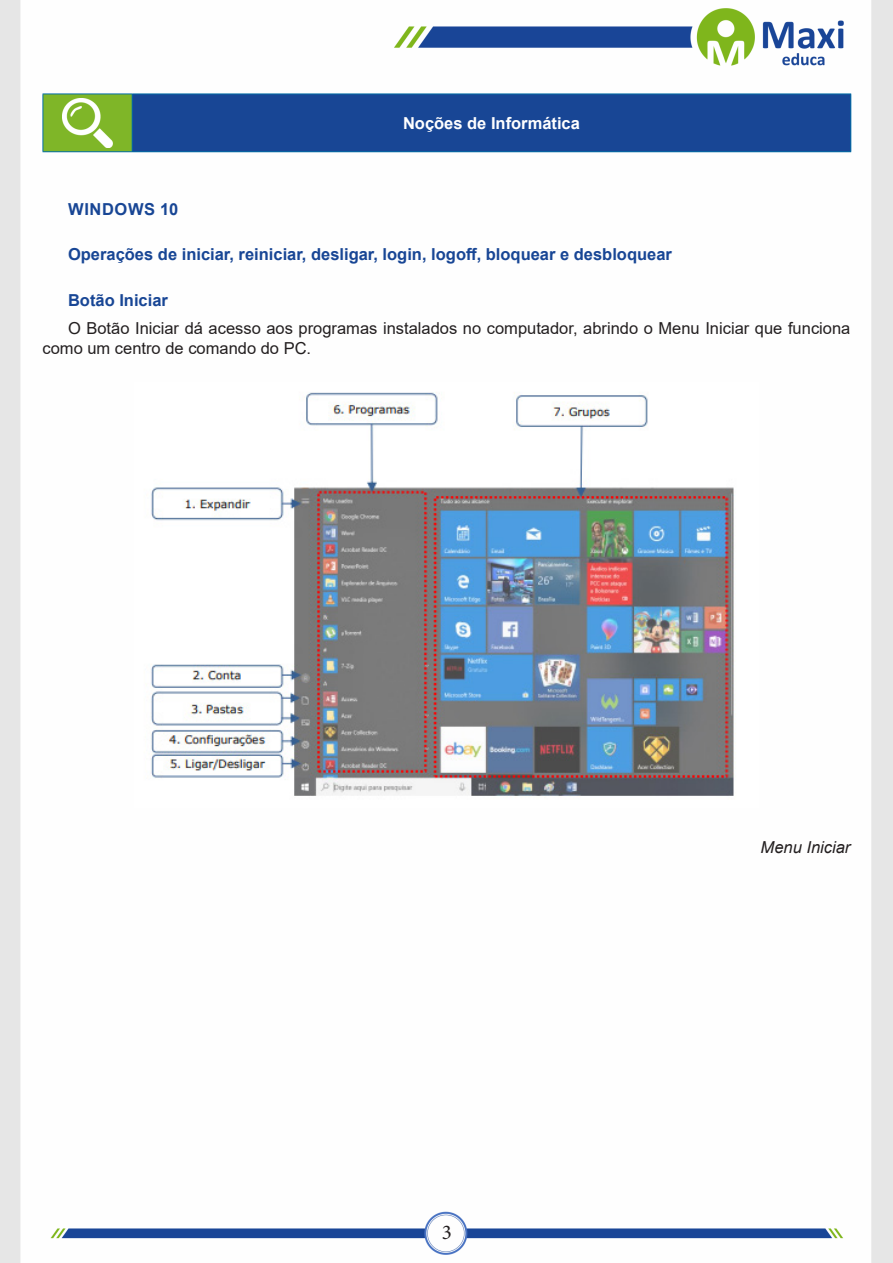
<style>
.page{position:relative;width:893px;height:1263px;background:#fff}
.page>*{position:absolute;margin:0;border:0;box-sizing:border-box;transform-origin:0 0}
.t1{font:21px "Minion Pro";color:#231f20}
.t2{font:16.5px/19.8px "Arial";color:#231f20}
.TEXTO_BASE{font:700 16.5px "Arial";color:#184695}
.CENTRALIZAR{font:700 16.5px "Arial";color:#fff}
.FONT_REF{font:italic 16.5px "Arial";color:#231f20}
.TEXTO_BASE-2{font:700 16.5px "Arial";letter-spacing:.035em;color:#184695}
</style>
<div class="page">
<img style="left:0;top:0;width:893px;height:1263px">
<div style="left:43px;top:94px;width:89px;height:58px;background:#7fb628"></div>
<div style="left:132px;top:94px;width:719px;height:58px;background:#184695"></div>
<hr style="left:43px;top:94px;width:89px;height:1px;background:#036ea6">
<hr style="left:43px;top:94px;width:1px;height:57px;background:#036ea6">
<hr style="left:43px;top:151px;width:89px;height:1px;background:#036ea6">
<hr style="left:132px;top:94px;width:719px;height:1px;background:#036ea6">
<hr style="left:132px;top:94px;width:1px;height:57px;background:#036ea6">
<hr style="left:850px;top:94px;width:1px;height:57px;background:#036ea6">
<hr style="left:132px;top:151px;width:719px;height:1px;background:#036ea6">
<img style="left:62px;top:98px;width:51px;height:49px">
<img style="left:135px;top:383px;width:623px;height:424px">
<p class="CENTRALIZAR" style="left:403px;top:111px;width:178px">Noções de Informática</p>
<p class="TEXTO_BASE-2" style="left:68px;top:198px;width:112px">WINDOWS 10</p>
<p class="TEXTO_BASE" style="left:68px;top:243px;width:605px">Operações de iniciar, reiniciar, desligar, login, logoff, bloquear e desbloquear</p>
<p class="TEXTO_BASE" style="left:68px;top:288px;width:101px">Botão Iniciar</p>
<p class="t2" style="left:43px;top:318px;width:809px;text-indent:26px">O Botão Iniciar dá acesso aos programas instalados no computador, abrindo o Menu Iniciar que funciona como um centro de comando do PC.</p>
<p class="t1" style="left:442px;top:1218px;width:12px">3</p>
<p class="FONT_REF" style="left:761px;top:836px;width:91px">Menu Iniciar</p>
</div>
